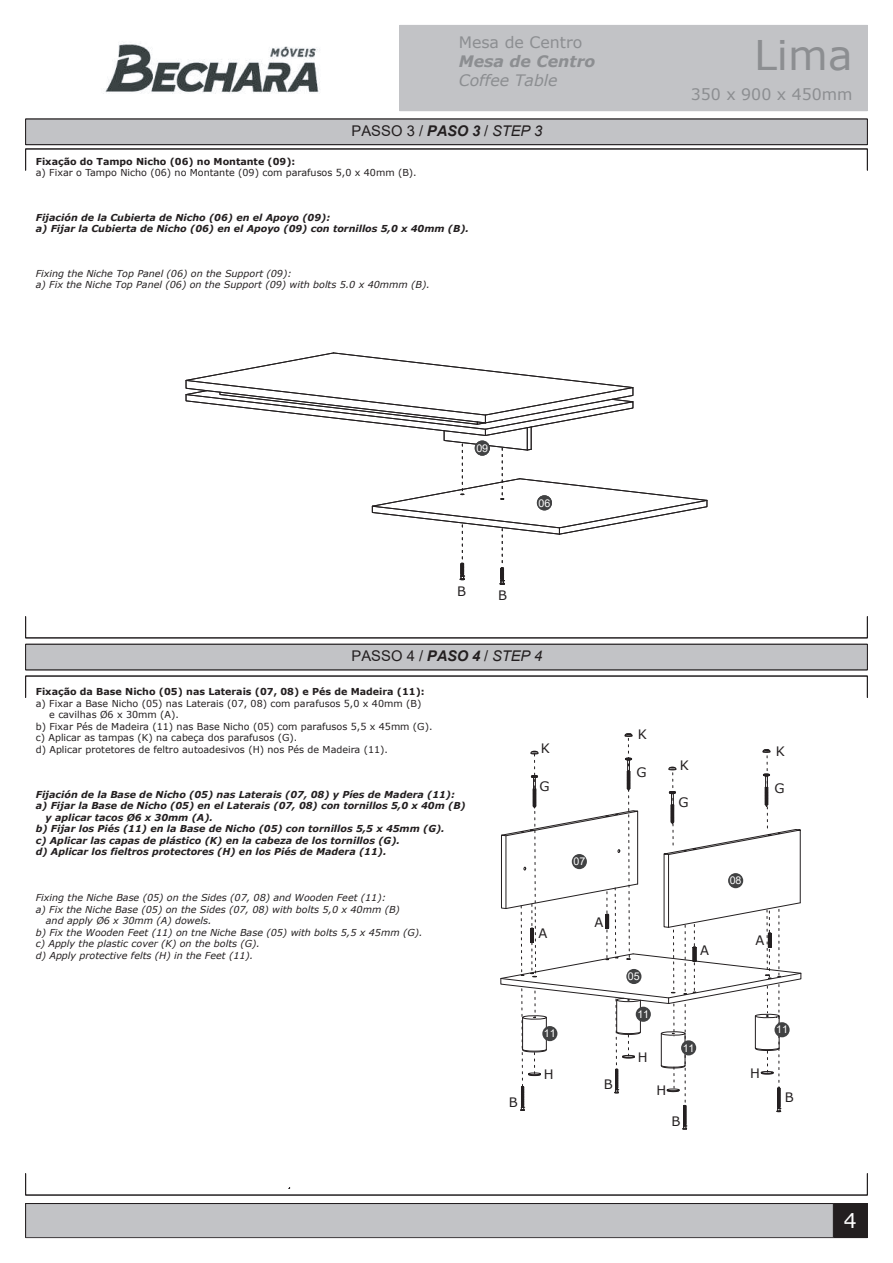
<style>
.page{position:relative;width:893px;height:1263px;background:#fff}
.page>*{position:absolute;margin:0;border:0;box-sizing:border-box;transform-origin:0 0}
.t1{font:40.8px "Verdana";color:#8c8e91}
.t2{font:20.4px "Verdana";color:#fff}
.t3{font:15.75px "Verdana";color:#8c8e91}
.t4{font:italic 700 15.75px "Verdana";color:#8c8e91}
.t5{font:italic 15.75px "Verdana";color:#8c8e91}
.t6{font:14.7px "Arial";letter-spacing:.005em;color:#231f20}
.t7{font:13.05px "Verdana";color:#231f20}
.t8{font:10.65px "Arial";color:#fff}
.t9{font:italic 700 9.6px/11.6px "Verdana";color:#231f20}
.t10{font:italic 9.6px/11.6px "Verdana";color:#231f20}
.t11{font:9.6px "Verdana";color:#231f20}
.t12{font:700 9.6px "Verdana";color:#231f20}
.s1{font-weight:700;font-style:italic}
.s2{font-style:italic}
</style>
<div class="page">
<svg style="left:500px;top:733px;width:301px;height:397px"></svg>
<div style="left:626px;top:969px;width:15px;height:15px;background:#414243;border-radius:50%"></div>
<div style="left:572px;top:854px;width:15px;height:15px;background:#414243;border-radius:50%"></div>
<div style="left:728px;top:873px;width:15px;height:15px;background:#414243;border-radius:50%"></div>
<div style="left:542px;top:1026px;width:15px;height:15px;background:#414243;border-radius:50%"></div>
<div style="left:636px;top:1007px;width:15px;height:15px;background:#414243;border-radius:50%"></div>
<div style="left:681px;top:1040px;width:15px;height:15px;background:#414243;border-radius:50%"></div>
<div style="left:774px;top:1022px;width:16px;height:15px;background:#414243;border-radius:50%"></div>
<div style="left:833px;top:1203px;width:34px;height:35px;background:#231f20"></div>
<div style="left:25px;top:1203px;width:808px;height:35px;background:#c2c3c6;border:1px solid #231f20"></div>
<hr style="left:26px;top:1203px;width:807px;height:1px;background:#231f20">
<div style="left:25px;top:119px;width:842px;height:26px;background:#c2c3c6;border:1px solid #231f20"></div>
<div style="left:399px;top:25px;width:468px;height:86px;background:#c2c3c6"></div>
<svg style="left:103px;top:42px;width:217px;height:52px"></svg>
<div style="left:25px;top:644px;width:842px;height:26px;background:#c2c3c6;border:1px solid #231f20"></div>
<div style="left:25px;top:676px;width:842px;height:22px;border:1px solid #231f20"></div>
<div style="left:25px;top:616px;width:842px;height:22px;border:1px solid #231f20"></div>
<svg style="left:186px;top:352px;width:521px;height:233px"></svg>
<div style="left:475px;top:440px;width:15px;height:16px;background:#414243;border-radius:50%"></div>
<div style="left:537px;top:495px;width:15px;height:15px;background:#414243;border-radius:50%"></div>
<h3 class="t3" style="left:459px;top:31px;width:125px">Mesa de Centro</h3>
<h3 class="t4" style="left:459px;top:50px;width:138px">Mesa de Centro</h3>
<h3 class="t5" style="left:459px;top:69px;width:100px">Coffee Table</h3>
<h3 class="t6" style="left:352px;top:120px;width:192px">PASSO 3 / <span class="s1">PASO 3</span> / <span class="s2">STEP 3</span></h3>
<p class="t12" style="left:36px;top:155px;width:261px">Fixação do Tampo Nicho (06) no Montante (09):</p>
<p class="t11" style="left:36px;top:166px;width:382px">a) Fixar o Tampo Nicho (06) no Montante (09) com parafusos 5,0 x 40mm (B).</p>
<p class="t9" style="left:36px;top:211px;width:435px">Fijación de la Cubierta de Nicho (06) en el Apoyo (09):<br>a) Fijar la Cubierta de Nicho (06) en el Apoyo (09) con tornillos 5,0 x 40mm (B).</p>
<p class="t10" style="left:36px;top:267px;width:396px">Fixing the Niche Top Panel (06) on the Support (09):<br>a) Fix the Niche Top Panel (06) on the Support (09) with bolts 5.0 x 40mmm (B).</p>
<h1 class="t1" style="left:754px;top:27px;width:100px">Lima</h1>
<h3 class="t3" style="left:691px;top:83px;width:163px">350 x 900 x 450mm</h3>
<p class="t8" style="left:476px;top:441px;width:13px">09</p>
<p class="t8" style="left:538px;top:495px;width:13px">06</p>
<h3 class="t7" style="left:457px;top:582px;width:10px">B</h3>
<h3 class="t7" style="left:498px;top:586px;width:10px">B</h3>
<h3 class="t6" style="left:352px;top:645px;width:192px">PASSO 4 / <span class="s1">PASO 4</span> / <span class="s2">STEP 4</span></h3>
<p class="t12" style="left:36px;top:685px;width:390px">Fixação da Base Nicho (05) nas Laterais (07, 08) e Pés de Madeira (11):</p>
<p class="t11" style="left:36px;top:697px;width:387px">a) Fixar a Base Nicho (05) nas Laterais (07, 08) com parafusos 5,0 x 40mm (B)</p>
<p class="t11" style="left:49px;top:708px;width:131px">e cavilhas Ø6 x 30mm (A).</p>
<p class="t11" style="left:36px;top:720px;width:398px">b) Fixar Pés de Madeira (11) nas Base Nicho (05) com parafusos 5,5 x 45mm (G).</p>
<p class="t11" style="left:36px;top:731px;width:263px">c) Aplicar as tampas (K) na cabeça dos parafusos (G).</p>
<p class="t11" style="left:36px;top:743px;width:354px">d) Aplicar protetores de feltro autoadesivos (H) nos Pés de Madeira (11).</p>
<p class="t9" style="left:36px;top:788px;width:421px">Fijación de la Base de Nicho (05) nas Laterais (07, 08) y Píes de Madera (11):</p>
<p class="t9" style="left:36px;top:800px;width:431px">a) Fijar la Base de Nicho (05) en el Laterais (07, 08) con tornillos 5,0 x 40m (B)</p>
<p class="t9" style="left:46px;top:811px;width:169px">y aplicar tacos Ø6 x 30mm (A).</p>
<p class="t9" style="left:36px;top:823px;width:410px">b) Fijar los Piés (11) en la Base de Nicho (05) con tornillos 5,5 x 45mm (G).</p>
<p class="t9" style="left:36px;top:834px;width:366px">c) Aplicar las capas de plástico (K) en la cabeza de los tornillos (G).</p>
<p class="t9" style="left:36px;top:846px;width:352px">d) Aplicar los fieltros protectores (H) en los Piés de Madera (11).</p>
<p class="t10" style="left:36px;top:892px;width:352px">Fixing the Niche Base (05) on the Sides (07, 08) and Wooden Feet (11):</p>
<p class="t10" style="left:36px;top:903px;width:366px">a) Fix the Niche Base (05) on the Sides (07, 08) with bolts 5,0 x 40mm (B)</p>
<p class="t10" style="left:46px;top:915px;width:167px">and apply Ø6 x 30mm (A) dowels.</p>
<p class="t10" style="left:36px;top:926px;width:388px">b) Fix the Wooden Feet (11) on tne Niche Base (05) with bolts 5,5 x 45mm (G).</p>
<p class="t10" style="left:36px;top:938px;width:226px">c) Apply the plastic cover (K) on the bolts (G).</p>
<p class="t10" style="left:36px;top:949px;width:219px">d) Apply protective felts (H) in the Feet (11).</p>
<h3 class="t7" style="left:541px;top:740px;width:11px">K</h3>
<h3 class="t7" style="left:540px;top:777px;width:12px">G</h3>
<h3 class="t7" style="left:538px;top:924px;width:10px">A</h3>
<h3 class="t7" style="left:509px;top:1093px;width:10px">B</h3>
<p class="t8" style="left:544px;top:1026px;width:13px">11</p>
<h3 class="t7" style="left:544px;top:1065px;width:11px">H</h3>
<p class="t8" style="left:573px;top:854px;width:13px">07</p>
<h3 class="t7" style="left:638px;top:726px;width:11px">K</h3>
<h3 class="t7" style="left:637px;top:763px;width:12px">G</h3>
<h3 class="t7" style="left:680px;top:756px;width:11px">K</h3>
<h3 class="t7" style="left:678px;top:793px;width:12px">G</h3>
<h3 class="t7" style="left:594px;top:913px;width:10px">A</h3>
<h3 class="t7" style="left:604px;top:1076px;width:10px">B</h3>
<p class="t8" style="left:628px;top:969px;width:13px">05</p>
<h3 class="t7" style="left:700px;top:941px;width:10px">A</h3>
<p class="t8" style="left:637px;top:1007px;width:13px">11</p>
<h3 class="t7" style="left:638px;top:1048px;width:11px">H</h3>
<h3 class="t7" style="left:657px;top:1081px;width:11px">H</h3>
<p class="t8" style="left:683px;top:1040px;width:13px">11</p>
<h3 class="t7" style="left:671px;top:1112px;width:10px">B</h3>
<h3 class="t7" style="left:776px;top:742px;width:11px">K</h3>
<h3 class="t7" style="left:774px;top:779px;width:12px">G</h3>
<p class="t8" style="left:730px;top:873px;width:13px">08</p>
<h3 class="t7" style="left:755px;top:931px;width:10px">A</h3>
<h3 class="t7" style="left:750px;top:1065px;width:11px">H</h3>
<p class="t8" style="left:776px;top:1022px;width:13px">11</p>
<h3 class="t7" style="left:785px;top:1088px;width:10px">B</h3>
<h2 class="t2" style="left:844px;top:1206px;width:14px">4</h2>
</div>
